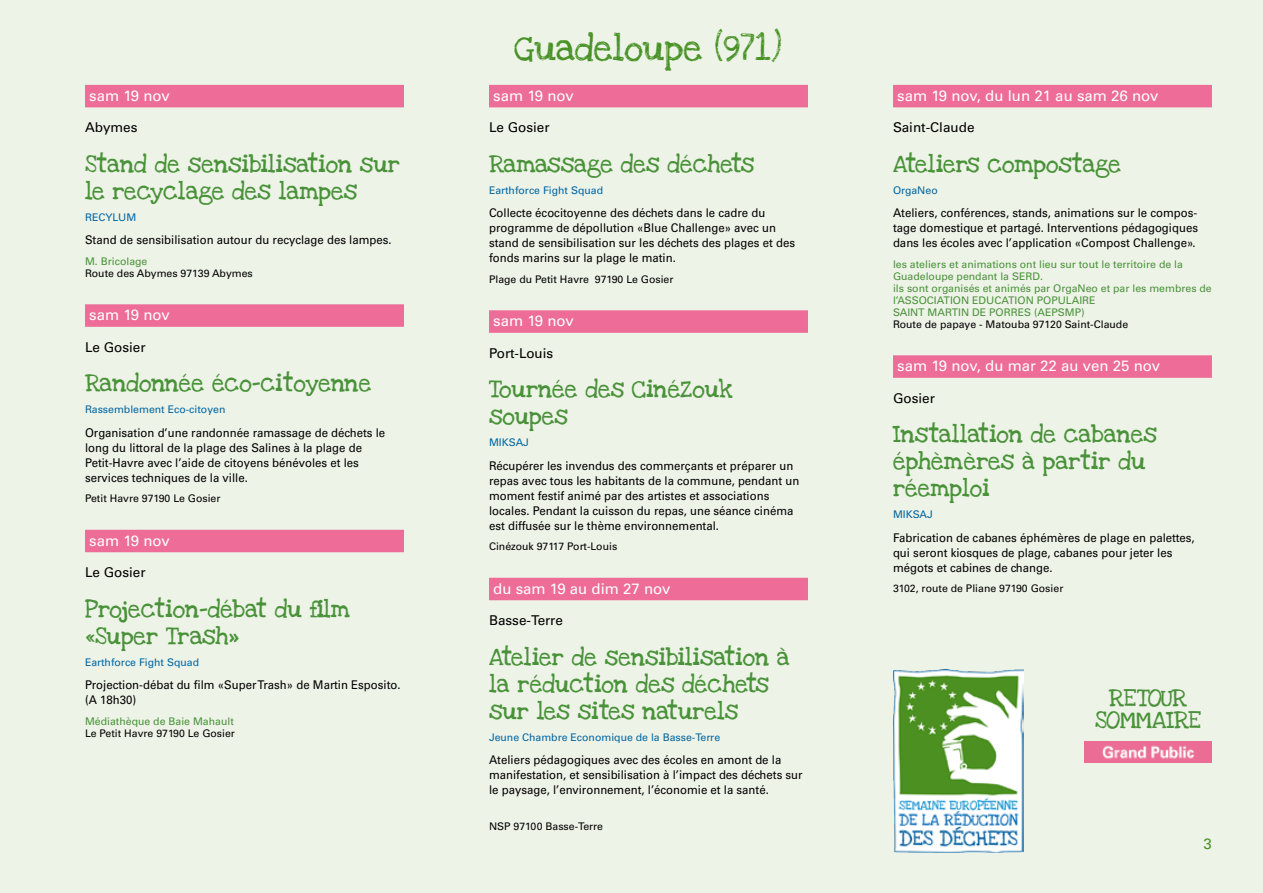
<style>
.page{position:relative;width:1263px;height:893px;background:#eef3e8}
.page>*{position:absolute;margin:0;border:0;box-sizing:border-box;transform-origin:0 0}
.t1{font:27px "Love Ya Like A Sister";color:#489225}
.t2{font:18px/27px "Love Ya Like A Sister Solid";color:#499239}
.t3{font:18px/36px "Love Ya Like A Sister Solid";letter-spacing:-.03em;color:#499239;text-align:center}
.t4{font:15px "Univers LT Std";color:#fff}
.t5{font:15px "Univers LT Std";color:#489225}
.t6{font:13.5px "Univers LT Std";color:#000}
.t7{font:12px/15px "Univers LT Std";color:#000;scale:.95 1}
.t8{font:10.5px/12px "Univers LT Std";color:#499239}
.t9{font:10.5px "Univers LT Std";color:#000}
.t10{font:10.5px "Univers LT Std";color:#0066a2}
</style>
<div class="page">
<img style="left:893px;top:670px;width:131px;height:183px">
<div style="left:85px;top:85px;width:319px;height:22px;background:#ed6c98"></div>
<div style="left:85px;top:304px;width:319px;height:23px;background:#ed6c98"></div>
<div style="left:85px;top:530px;width:319px;height:22px;background:#ed6c98"></div>
<div style="left:489px;top:85px;width:319px;height:22px;background:#ed6c98"></div>
<div style="left:489px;top:310px;width:319px;height:23px;background:#ed6c98"></div>
<div style="left:489px;top:578px;width:319px;height:22px;background:#ed6c98"></div>
<div style="left:893px;top:85px;width:319px;height:22px;background:#ed6c98"></div>
<div style="left:893px;top:355px;width:319px;height:23px;background:#ed6c98"></div>
<img style="left:1084px;top:741px;width:128px;height:22px">
<p class="t4" style="left:89px;top:87px;width:82px">sam 19 nov</p>
<p class="t6" style="left:85px;top:119px;width:54px">Abymes</p>
<h2 class="t2" style="left:85px;top:151px;width:316px">Stand de sensibilisation sur le recyclage des lampes</h2>
<p class="t10" style="left:85px;top:211px;width:53px">RECYLUM</p>
<p class="t7" style="left:85px;top:233px;width:324px">Stand de sensibilisation autour du recyclage des lampes.</p>
<p class="t8" style="left:85px;top:255px;width:64px">M. Bricolage</p>
<p class="t9" style="left:85px;top:267px;width:169px">Route des Abymes 97139 Abymes</p>
<p class="t4" style="left:89px;top:306px;width:82px">sam 19 nov</p>
<p class="t6" style="left:85px;top:339px;width:62px">Le Gosier</p>
<h2 class="t2" style="left:85px;top:370px;width:288px">Randonnée éco-citoyenne</h2>
<p class="t10" style="left:85px;top:403px;width:142px">Rassemblement Eco-citoyen</p>
<p class="t7" style="left:85px;top:425px;width:317px">Organisation d’une randonnée ramassage de déchets le long du littoral de la plage des Salines à la plage de Petit-Havre avec l’aide de citoyens bénévoles et les services techniques de la ville.</p>
<p class="t9" style="left:85px;top:492px;width:137px">Petit Havre 97190 Le Gosier</p>
<p class="t4" style="left:89px;top:531px;width:82px">sam 19 nov</p>
<p class="t6" style="left:85px;top:564px;width:62px">Le Gosier</p>
<h2 class="t2" style="left:85px;top:596px;width:267px">Projection-débat du film «Super Trash»</h2>
<p class="t10" style="left:85px;top:656px;width:116px">Earthforce Fight Squad</p>
<p class="t7" style="left:85px;top:678px;width:334px">Projection-débat du film «Super Trash» de Martin Esposito. (A 18h30)</p>
<p class="t8" style="left:85px;top:715px;width:150px">Médiathèque de Baie Mahault</p>
<p class="t9" style="left:85px;top:727px;width:152px">Le Petit Havre 97190 Le Gosier</p>
<h1 class="t1" style="left:515px;top:26px;width:269px">Guadeloupe (971)</h1>
<p class="t4" style="left:493px;top:87px;width:82px">sam 19 nov</p>
<p class="t6" style="left:489px;top:119px;width:62px">Le Gosier</p>
<h2 class="t2" style="left:489px;top:151px;width:267px">Ramassage des déchets</h2>
<p class="t10" style="left:489px;top:184px;width:116px">Earthforce Fight Squad</p>
<p class="t7" style="left:489px;top:206px;width:324px">Collecte écocitoyenne des déchets dans le cadre du programme de dépollution «Blue Challenge» avec un stand de sensibilisation sur les déchets des plages et des fonds marins sur la plage le matin.</p>
<p class="t9" style="left:489px;top:273px;width:186px">Plage du Petit Havre 97190 Le Gosier</p>
<p class="t4" style="left:493px;top:312px;width:82px">sam 19 nov</p>
<p class="t6" style="left:489px;top:345px;width:66px">Port-Louis</p>
<h2 class="t2" style="left:489px;top:376px;width:245px">Tournée des CinéZouk soupes</h2>
<p class="t10" style="left:489px;top:436px;width:42px">MIKSAJ</p>
<p class="t7" style="left:489px;top:458px;width:328px">Récupérer les invendus des commerçants et préparer un repas avec tous les habitants de la commune, pendant un moment festif animé par des artistes et associations locales. Pendant la cuisson du repas, une séance cinéma est diffusée sur le thème environnemental.</p>
<p class="t9" style="left:489px;top:540px;width:130px">Cinézouk 97117 Port-Louis</p>
<p class="t4" style="left:493px;top:579px;width:179px">du sam 19 au dim 27 nov</p>
<p class="t6" style="left:489px;top:612px;width:75px">Basse-Terre</p>
<h2 class="t2" style="left:489px;top:644px;width:302px">Atelier de sensibilisation à la réduction des déchets sur les sites naturels</h2>
<p class="t10" style="left:489px;top:731px;width:233px">Jeune Chambre Economique de la Basse-Terre</p>
<p class="t7" style="left:489px;top:753px;width:332px">Ateliers pédagogiques avec des écoles en amont de la manifestation, et sensibilisation à l’impact des déchets sur le paysage, l’environnement, l’économie et la santé.</p>
<p class="t9" style="left:489px;top:820px;width:115px">NSP 97100 Basse-Terre</p>
<p class="t4" style="left:897px;top:87px;width:263px">sam 19 nov, du lun 21 au sam 26 nov</p>
<p class="t6" style="left:893px;top:119px;width:83px">Saint-Claude</p>
<h2 class="t2" style="left:893px;top:151px;width:230px">Ateliers compostage</h2>
<p class="t10" style="left:893px;top:184px;width:46px">OrgaNeo</p>
<p class="t7" style="left:893px;top:206px;width:323px;text-align:justify">Ateliers, conférences, stands, animations sur le compos&shy;tage domestique et partagé. Interventions pédagogiques dans les écoles avec l’application «Compost Challenge».</p>
<p class="t8" style="left:893px;top:258px;width:320px">les ateliers et animations ont lieu sur tout le territoire de la Guadeloupe pendant la SERD.<br>ils sont organisés et animés par OrgaNeo et par les membres de l’ASSOCIATION EDUCATION POPULAIRE<br>SAINT MARTIN DE PORRES (AEPSMP)</p>
<p class="t9" style="left:893px;top:318px;width:237px">Route de papaye - Matouba 97120 Saint-Claude</p>
<p class="t4" style="left:897px;top:357px;width:264px">sam 19 nov, du mar 22 au ven 25 nov</p>
<p class="t6" style="left:893px;top:390px;width:44px">Gosier</p>
<h2 class="t2" style="left:893px;top:421px;width:265px">Installation de cabanes éphèmères à partir du réemploi</h2>
<p class="t10" style="left:893px;top:508px;width:42px">MIKSAJ</p>
<p class="t7" style="left:893px;top:530px;width:319px">Fabrication de cabanes éphémères de plage en palettes, qui seront kiosques de plage, cabanes pour jeter les mégots et cabines de change.</p>
<p class="t9" style="left:893px;top:582px;width:172px">3102, route de Pliane 97190 Gosier</p>
<h2 class="t3" style="left:1095px;top:680px;width:107px">RETOUR<br>SOMMAIRE</h2>
<h2 class="t3" style="left:1095px;top:703px;width:107px">SOMMAIRE</h2>
<p class="t5" style="left:1203px;top:834px;width:10px">3</p>
</div>
